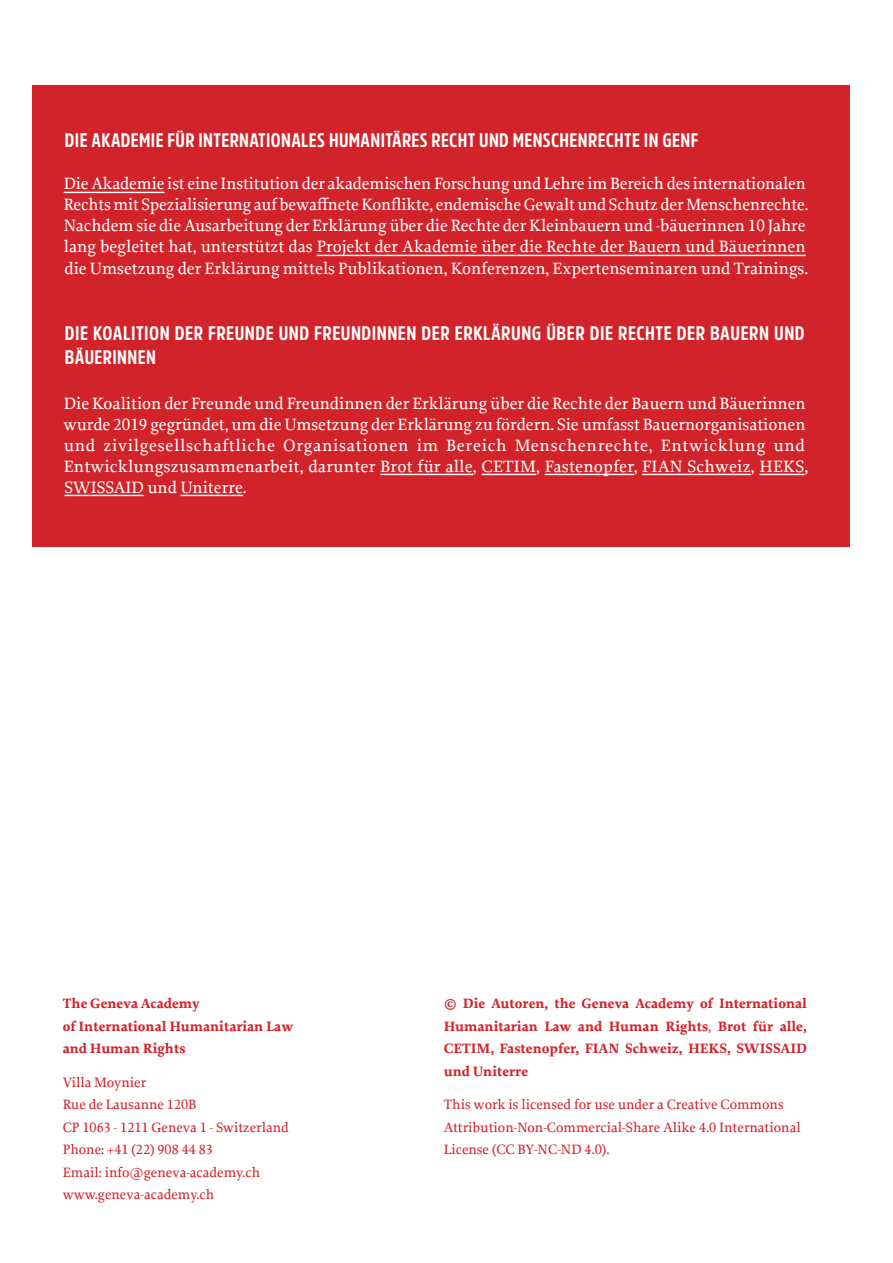
<style>
.page{position:relative;width:893px;height:1263px;background:#fff}
.page>*{position:absolute;margin:0;border:0;box-sizing:border-box;transform-origin:0 0}
.t1{font:700 19.5px/24px "Amsi Pro Cond";letter-spacing:.02em;color:#fff}
.t2{font:500 17.25px/21px "Proforma";color:#fff}
.t3{font:500 14.25px/22.5px "Proforma";color:#d2232a}
.t4{font:700 14.25px/22.5px "Proforma";color:#d2232a}
.s1{font-weight:500}
</style>
<div class="page">
<div style="left:32px;top:85px;width:818px;height:462px;background:#d2232a"></div>
<hr style="left:64px;top:192px;width:100px;height:1px;background:#fff">
<hr style="left:317px;top:255px;width:489px;height:1px;background:#fff">
<hr style="left:380px;top:474px;width:93px;height:1px;background:#fff">
<hr style="left:482px;top:474px;width:54px;height:1px;background:#fff">
<hr style="left:545px;top:474px;width:89px;height:1px;background:#fff">
<hr style="left:642px;top:474px;width:109px;height:1px;background:#fff">
<hr style="left:759px;top:474px;width:45px;height:1px;background:#fff">
<hr style="left:64px;top:495px;width:80px;height:1px;background:#fff">
<hr style="left:180px;top:495px;width:63px;height:1px;background:#fff">
<p class="t1" style="left:65px;top:128px;width:635px">DIE AKADEMIE FÜR INTERNATIONALES HUMANITÄRES RECHT UND MENSCHENRECHTE IN GENF</p>
<p class="t2" style="left:64px;top:173px;width:746px">Die Akademie ist eine Institution der akademischen Forschung und Lehre im Bereich des internationalen Rechts mit Spezialisierung auf bewaffnete Konflikte, endemische Gewalt und Schutz der Menschenrechte.<br>Nachdem sie die Ausarbeitung der Erklärung über die Rechte der Kleinbauern und -bäuerinnen 10 Jahre lang begleitet hat, unterstützt das Projekt der Akademie über die Rechte der Bauern und Bäuerinnen die Umsetzung der Erklärung mittels Publikationen, Konferenzen, Expertenseminaren und Trainings.</p>
<p class="t1" style="left:65px;top:320px;width:741px">DIE KOALITION DER FREUNDE UND FREUNDINNEN DER ERKLÄRUNG ÜBER DIE RECHTE DER BAUERN UND<br>BÄUERINNEN</p>
<p class="t2" style="left:63px;top:392px;width:746px">Die Koalition der Freunde und Freundinnen der Erklärung über die Rechte der Bauern und Bäuerinnen wurde 2019 gegründet, um die Umsetzung der Erklärung zu fördern. Sie umfasst Bauernorganisationen und zivilgesellschaftliche Organisationen im Bereich Menschenrechte, Entwicklung und Entwicklungszusammenarbeit, darunter Brot für alle, CETIM, Fastenopfer, FIAN Schweiz, HEKS, SWISSAID und Uniterre.</p>
<p class="t4" style="left:63px;top:992px;width:232px">The Geneva Academy<br>of International Humanitarian Law and Human Rights</p>
<p class="t3" style="left:63px;top:1071px;width:228px">Villa Moynier<br>Rue de Lausanne 120B<br>CP 1063 - 1211 Geneva 1 - Switzerland<br>Phone: +41 (22) 908 44 83<br>Email: info@geneva-academy.ch www.geneva-academy.ch</p>
<p class="t4" style="left:444px;top:992px;width:365px;text-align:justify">© Die Autoren, the Geneva Academy of International Humanitarian Law and Human Rights<span class="s1">,</span> Brot für alle, CETIM, Fastenopfer, FIAN Schweiz, HEKS, SWISSAID und Uniterre</p>
<p class="t3" style="left:444px;top:1093px;width:358px">This work is licensed for use under a Creative Commons<br>Attribution-Non-Commercial-Share Alike 4.0 International<br>License (CC BY-NC-ND 4.0).</p>
</div>
